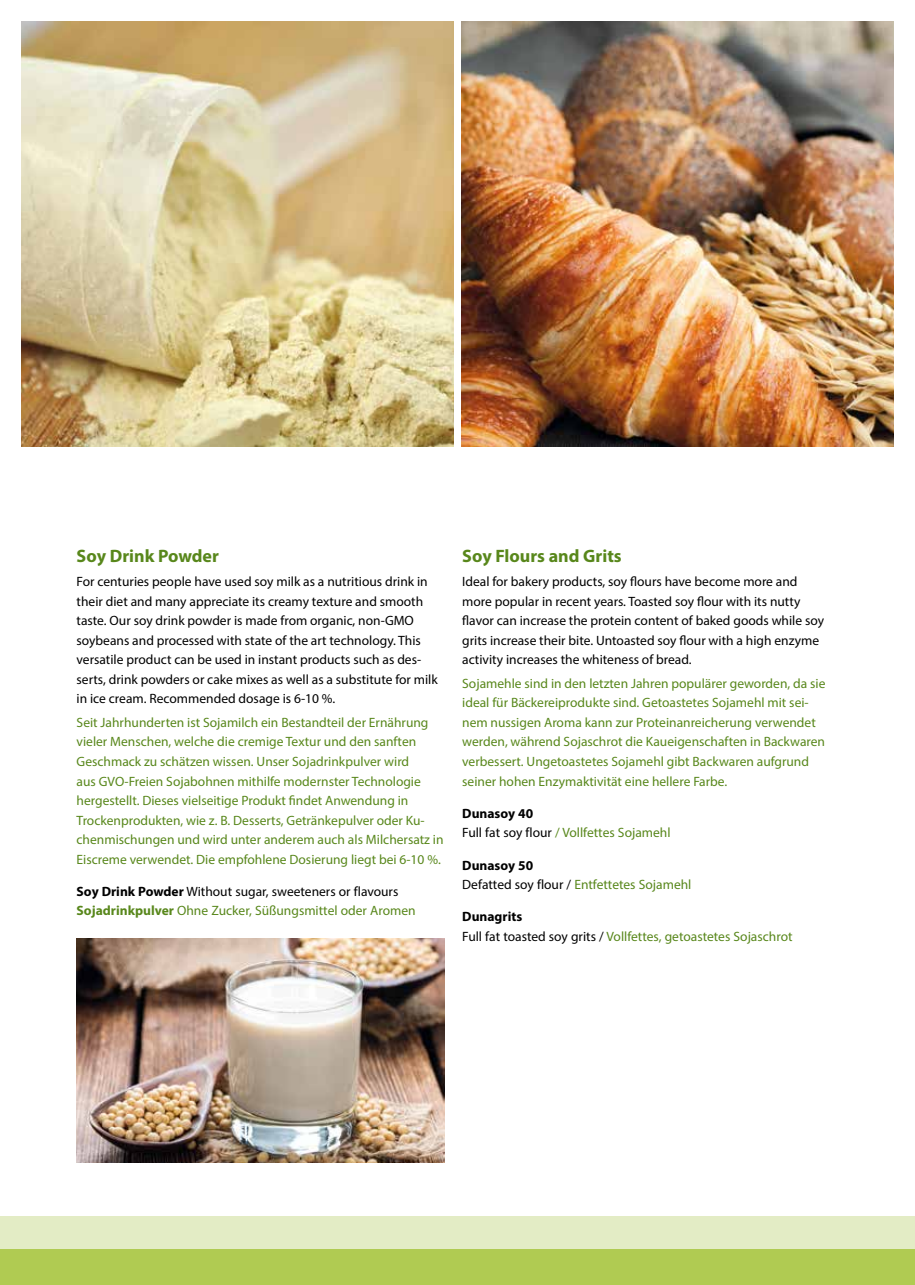
<style>
.page{position:relative;width:915px;height:1285px;background:#fff}
.page>*{position:absolute;margin:0;border:0;box-sizing:border-box;transform-origin:0 0}
.t1{font:700 18px "Myriad Pro";color:#58871b}
.t2{font:13.5px/19.5px "Myriad Pro";color:#58871b}
.t3{font:13.5px/19.5px "Myriad Pro";color:#000}
.s1{font-weight:700;color:#000}
.s2{color:#000}
.s3{font-weight:700}
</style>
<div class="page">
<div style="left:0;top:1216px;width:914px;height:32px;background:#e3ecc5"></div>
<div style="left:0;top:1248px;width:914px;height:36px;background:#b0cb52"></div>
<img style="left:21px;top:21px;width:432px;height:425px">
<img style="left:461px;top:21px;width:432px;height:425px">
<img style="left:77px;top:938px;width:367px;height:224px">
<h1 class="t1" style="left:77px;top:544px;width:144px">Soy Drink Powder</h1>
<p class="t3" style="left:77px;top:571px;width:362px">For centuries people have used soy milk as a nutritious drink in their diet and many appreciate its creamy texture and smooth taste. Our soy drink powder is made from organic, non-GMO soybeans and processed with state of the art technology. This versatile product can be used in instant products such as des&shy;serts, drink powders or cake mixes as well as a substitute for milk in ice cream. Recommended dosage is 6-10 %.</p>
<p class="t2" style="left:77px;top:712px;width:368px">Seit Jahrhunderten ist Sojamilch ein Bestandteil der Ernährung vieler Menschen, welche die cremige Textur und den sanften Geschmack zu schätzen wissen. Unser Sojadrinkpulver wird<br>aus GVO-Freien Sojabohnen mithilfe modernster Technologie hergestellt. Dieses vielseitige Produkt findet Anwendung in Trockenprodukten, wie z. B. Desserts, Getränkepulver oder Ku&shy;chenmischungen und wird unter anderem auch als Milchersatz in Eiscreme verwendet. Die empfohlene Dosierung liegt bei 6-10 %.</p>
<p class="t2" style="left:77px;top:881px;width:340px"><span class="s1">Soy Drink Powder</span> <span class="s2">Without sugar, sweeteners or flavours<br></span><span class="s3">Sojadrinkpulver</span> Ohne Zucker, Süßungsmittel oder Aromen</p>
<h1 class="t1" style="left:462px;top:544px;width:161px">Soy Flours and Grits</h1>
<p class="t3" style="left:462px;top:571px;width:363px">Ideal for bakery products, soy flours have become more and more popular in recent years. Toasted soy flour with its nutty flavor can increase the protein content of baked goods while soy grits increase their bite. Untoasted soy flour with a high enzyme activity increases the whiteness of bread.</p>
<p class="t2" style="left:462px;top:673px;width:364px">Sojamehle sind in den letzten Jahren populärer geworden, da sie ideal für Bäckereiprodukte sind. Getoastetes Sojamehl mit sei&shy;nem nussigen Aroma kann zur Proteinanreicherung verwendet werden, während Sojaschrot die Kaueigenschaften in Backwaren verbessert. Ungetoastetes Sojamehl gibt Backwaren aufgrund seiner hohen Enzymaktivität eine hellere Farbe.</p>
<p class="t2" style="left:462px;top:803px;width:210px"><span class="s1">Dunasoy 40<br></span><span class="s2">Full fat soy flour</span> / Vollfettes Sojamehl</p>
<p class="t2" style="left:462px;top:854px;width:231px"><span class="s1">Dunasoy 50<br></span><span class="s2">Defatted soy flour /</span> Entfettetes Sojamehl</p>
<p class="t2" style="left:462px;top:906px;width:332px"><span class="s1">Dunagrits<br></span><span class="s2">Full fat toasted soy grits /</span> Vollfettes, getoastetes Sojaschrot</p>
</div>
